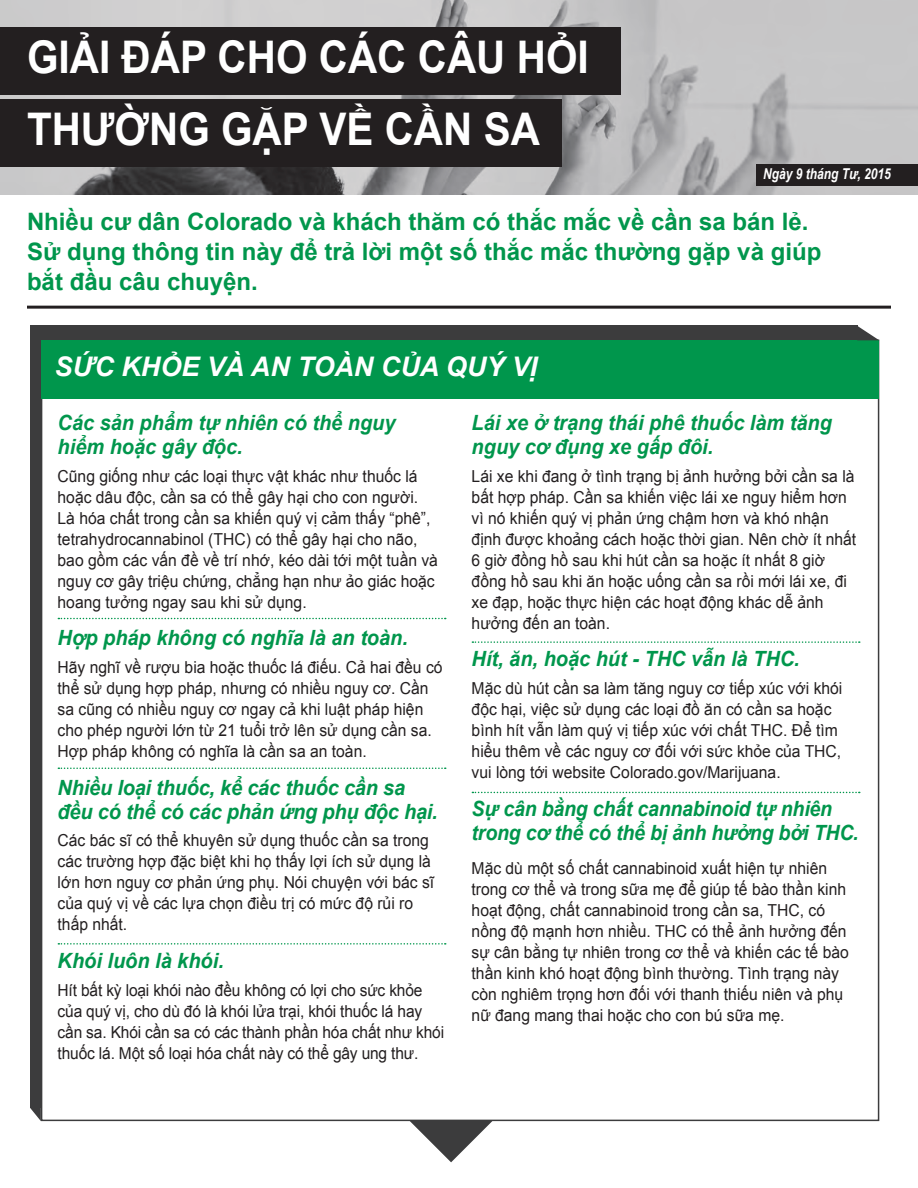
<style>
.page{position:relative;width:918px;height:1188px;background:#fff}
.page>*{position:absolute;margin:0;border:0;box-sizing:border-box;transform-origin:0 0}
.t1{font:700 45px/72px "Arial";color:#fff;scale:.9 1}
.t2{font:italic 700 27px "Arial";color:#fff}
.t3{font:700 24px/30px "Arial";color:#00964c}
.t4{font:italic 700 21px/24px "Arial";color:#00964c;scale:.95 1}
.t5{font:italic 700 21px/24px "Arial";color:#00964c;scale:.93 1}
.t6{font:16.5px/21px "Arial";color:#231f20;scale:.95 1}
.t7{font:16.5px/21px "Arial";color:#231f20;scale:.94 1}
.t8{font:italic 700 15px "Arial";color:#fff;scale:.8 1}
</style>
<div class="page">
<hr style="left:27px;top:306px;width:864px;height:3px;background:#231f20">
<svg style="left:410px;top:1121px;width:82px;height:41px"></svg>
<div style="left:30px;top:325px;width:827px;height:783px;background:#3c3c3d"></div>
<div style="left:41px;top:340px;width:838px;height:781px;background:#fff;border:2px solid #3c3c3d"></div>
<svg style="left:472px;top:641px;width:388px;height:2px"></svg>
<svg style="left:472px;top:792px;width:388px;height:1px"></svg>
<svg style="left:58px;top:618px;width:388px;height:1px"></svg>
<svg style="left:58px;top:768px;width:388px;height:1px"></svg>
<svg style="left:58px;top:943px;width:388px;height:2px"></svg>
<svg style="left:30px;top:1108px;width:11px;height:13px"></svg>
<div style="left:42px;top:340px;width:837px;height:59px;background:#00964c"></div>
<svg style="left:857px;top:326px;width:22px;height:14px"></svg>
<img style="left:0;top:0;width:918px;height:194px">
<div style="left:0;top:27px;width:621px;height:67px;background:#231f20"></div>
<div style="left:0;top:99px;width:562px;height:67px;background:#231f20"></div>
<div style="left:756px;top:164px;width:162px;height:21px;background:#231f20"></div>
<p class="t1" style="left:27px;top:23px;width:626px">GIẢI ĐÁP CHO CÁC CÂU HỎI<br>THƯỜNG GẶP VỀ CẦN SA</p>
<p class="t8" style="left:763px;top:163px;width:161px">Ngày 9 tháng Tư, 2015</p>
<p class="t3" style="left:27px;top:207px;width:796px">Nhiều cư dân Colorado và khách thăm có thắc mắc về cần sa bán lẻ.<br>Sử dụng thông tin này để trả lời một số thắc mắc thường gặp và giúp bắt đầu câu chuyện.</p>
<p class="t2" style="left:55px;top:349px;width:484px">SỨC KHỎE VÀ AN TOÀN CỦA QUÝ VỊ</p>
<p class="t4" style="left:58px;top:411px;width:357px">Các sản phẩm tự nhiên có thể nguy hiểm hoặc gây độc.</p>
<p class="t6" style="left:58px;top:466px;width:402px">Cũng giống như các loại thực vật khác như thuốc lá hoặc dâu độc, cần sa có thể gây hại cho con người.<br>Là hóa chất trong cần sa khiến quý vị cảm thấy “phê”, tetrahydrocannabinol (THC) có thể gây hại cho não, bao gồm các vấn đề về trí nhớ, kéo dài tới một tuần và nguy cơ gây triệu chứng, chẳng hạn như ảo giác hoặc hoang tưởng ngay sau khi sử dụng.</p>
<p class="t4" style="left:58px;top:627px;width:370px">Hợp pháp không có nghĩa là an toàn.</p>
<p class="t6" style="left:58px;top:657px;width:407px">Hãy nghĩ về rượu bia hoặc thuốc lá điếu. Cả hai đều có thể sử dụng hợp pháp, nhưng có nhiều nguy cơ. Cần sa cũng có nhiều nguy cơ ngay cả khi luật pháp hiện cho phép người lớn từ 21 tuổi trở lên sử dụng cần sa.<br>Hợp pháp không có nghĩa là cần sa an toàn.</p>
<p class="t4" style="left:58px;top:776px;width:402px">Nhiều loại thuốc, kể các thuốc cần sa đều có thể có các phản ứng phụ độc hại.</p>
<p class="t6" style="left:58px;top:830px;width:398px">Các bác sĩ có thể khuyên sử dụng thuốc cần sa trong các trường hợp đặc biệt khi họ thấy lợi ích sử dụng là lớn hơn nguy cơ phản ứng phụ. Nói chuyện với bác sĩ của quý vị về các lựa chọn điều trị có mức độ rủi ro thấp nhất.</p>
<p class="t4" style="left:58px;top:949px;width:177px">Khói luôn là khói.</p>
<p class="t7" style="left:58px;top:979px;width:413px">Hít bất kỳ loại khói nào đều không có lợi cho sức khỏe của quý vị, cho dù đó là khói lửa trại, khói thuốc lá hay cần sa. Khói cần sa có các thành phần hóa chất như khói thuốc lá. Một số loại hóa chất này có thể gây ung thư.</p>
<p class="t4" style="left:472px;top:411px;width:381px">Lái xe ở trạng thái phê thuốc làm tăng nguy cơ đụng xe gấp đôi.</p>
<p class="t6" style="left:472px;top:466px;width:406px">Lái xe khi đang ở tình trạng bị ảnh hưởng bởi cần sa là bất hợp pháp. Cần sa khiến việc lái xe nguy hiểm hơn vì nó khiến quý vị phản ứng chậm hơn và khó nhận định được khoảng cách hoặc thời gian. Nên chờ ít nhất 6 giờ đồng hồ sau khi hút cần sa hoặc ít nhất 8 giờ đồng hồ sau khi ăn hoặc uống cần sa rồi mới lái xe, đi xe đạp, hoặc thực hiện các hoạt động khác dễ ảnh hưởng đến an toàn.</p>
<p class="t4" style="left:472px;top:648px;width:347px">Hít, ăn, hoặc hút - THC vẫn là THC.</p>
<p class="t6" style="left:472px;top:678px;width:392px">Mặc dù hút cần sa làm tăng nguy cơ tiếp xúc với khói độc hại, việc sử dụng các loại đồ ăn có cần sa hoặc bình hít vẫn làm quý vị tiếp xúc với chất THC. Để tìm hiểu thêm về các nguy cơ đối với sức khỏe của THC, vui lòng tới website Colorado.gov/Marijuana.</p>
<p class="t5" style="left:472px;top:797px;width:418px">Sự cân bằng chất cannabinoid tự nhiên trong cơ thể có thể bị ảnh hưởng bởi THC.</p>
<p class="t6" style="left:472px;top:858px;width:399px">Mặc dù một số chất cannabinoid xuất hiện tự nhiên trong cơ thể và trong sữa mẹ để giúp tế bào thần kinh hoạt động, chất cannabinoid trong cần sa, THC, có nồng độ mạnh hơn nhiều. THC có thể ảnh hưởng đến sự cân bằng tự nhiên trong cơ thể và khiến các tế bào thần kinh khó hoạt động bình thường. Tình trạng này còn nghiêm trọng hơn đối với thanh thiếu niên và phụ nữ đang mang thai hoặc cho con bú sữa mẹ.</p>
</div>
